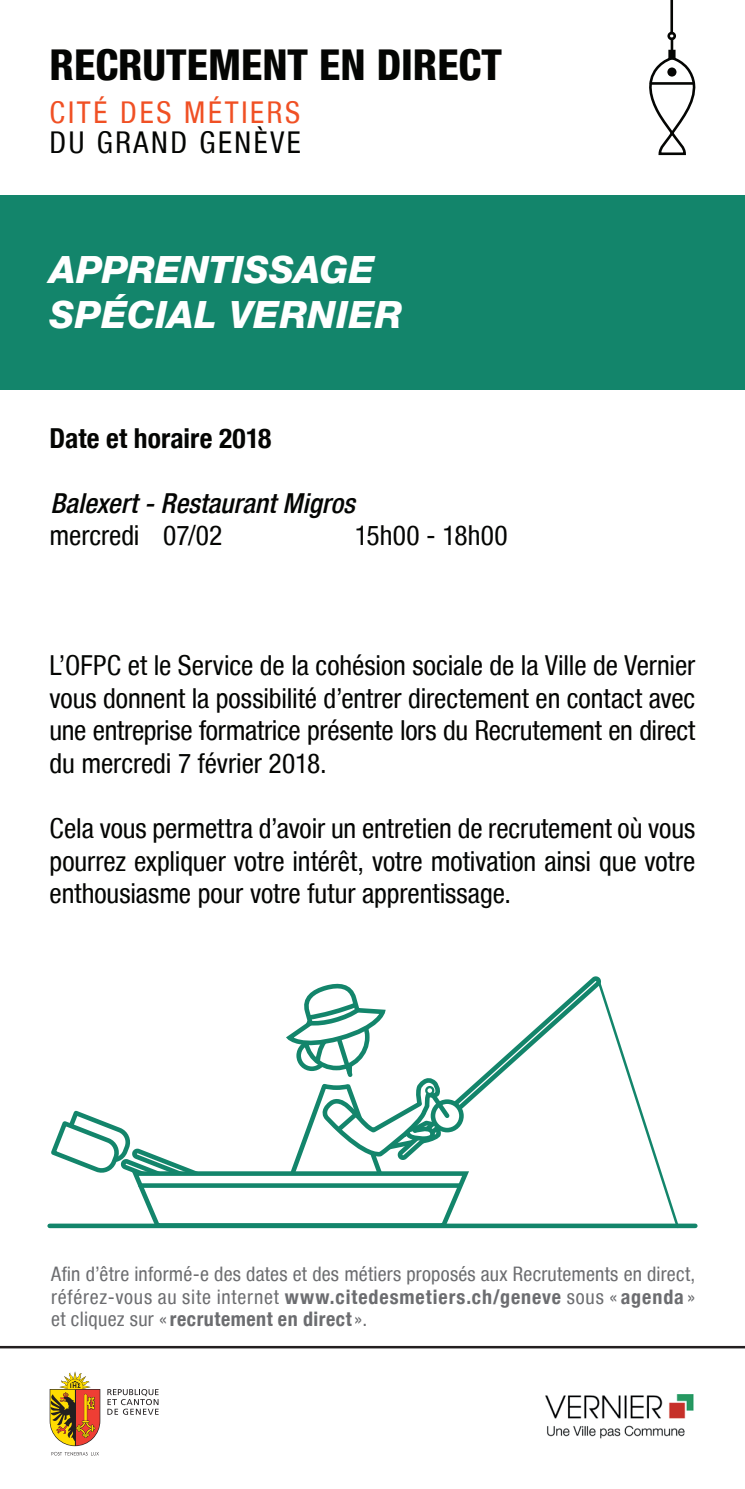
<style>
.page{position:relative;width:745px;height:1489px;background:#fff}
.page>*{position:absolute;margin:0;border:0;box-sizing:border-box;transform-origin:0 0}
.t1{font:800 condensed 42.5px "Helvetica Neue LT";color:#040503}
.t2{font:italic 800 37.5px/45px "Helvetica Neue LT";letter-spacing:.01em;color:#fff}
.t3{font:condensed 30px "Helvetica Neue LT";letter-spacing:.09em;color:#f05024}
.t4{font:condensed 30px "Helvetica Neue LT";letter-spacing:.085em;color:#040503}
.t5{font:condensed 27.5px/32.5px "Helvetica Neue LT";letter-spacing:-.005em;color:#040503;text-align:justify}
.t6{font:italic 500 condensed 27.5px "Helvetica Neue LT";color:#040503}
.t7{font:700 condensed 27.5px "Helvetica Neue LT";letter-spacing:.005em;color:#040503}
.t8{font:condensed 20px/22.5px "Helvetica Neue LT";letter-spacing:.01em;color:#6c6d70;text-align:justify}
.s1{font-weight:700}
</style>
<div class="page">
<svg style="left:51px;top:1451px;width:48px;height:4px"></svg>
<svg style="left:50px;top:1371px;width:50px;height:74px"></svg>
<hr style="left:75px;top:1389px;width:1px;height:56px;background:#231f20">
<svg style="left:107px;top:1389px;width:51px;height:25px"></svg>
<hr style="left:670px;top:0;width:2px;height:33px;background:#040503">
<div style="left:667px;top:32px;width:8px;height:8px;border:3px solid #040503;border-radius:50%"></div>
<svg style="left:649px;top:39px;width:46px;height:117px"></svg>
<div style="left:668px;top:50px;width:7px;height:9px;border:3px solid #040503"></div>
<div style="left:0;top:195px;width:744px;height:195px;background:#13856b"></div>
<div style="left:50px;top:1223px;width:644px;height:5px;background:#13856b"></div>
<svg style="left:47px;top:976px;width:633px;height:253px"></svg>
<img style="left:545px;top:1394px;width:149px;height:45px">
<hr style="left:0;top:1345px;width:744px;height:3px;background:#231f20">
<h1 class="t1" style="left:50px;top:38px;width:453px">RECRUTEMENT EN DIRECT</h1>
<p class="t3" style="left:50px;top:95px;width:252px">CITÉ DES MÉTIERS</p>
<p class="t4" style="left:50px;top:125px;width:252px">DU GRAND GENÈVE</p>
<h2 class="t2" style="left:50px;top:247px;width:354px">APPRENTISSAGE<br>SPÉCIAL VERNIER</h2>
<p class="t7" style="left:50px;top:421px;width:223px">Date et horaire 2018</p>
<p class="t6" style="left:50px;top:486px;width:306px">Balexert - Restaurant Migros</p>
<p class="t5" style="left:50px;top:519px;width:174px">mercredi 07/02</p>
<p class="t5" style="left:354px;top:519px;width:154px">15h00 - 18h00</p>
<p class="t5" style="left:50px;top:649px;width:646px">L’OFPC et le Service de la cohésion sociale de la Ville de Vernier vous donnent la possibilité d’entrer directement en contact avec une entreprise formatrice présente lors du Recrutement en direct du mercredi 7 février 2018.</p>
<p class="t5" style="left:50px;top:811px;width:646px">Cela vous permettra d’avoir un entretien de recrutement où vous pourrez expliquer votre intérêt, votre motivation ainsi que votre enthousiasme pour votre futur apprentissage.</p>
<p class="t8" style="left:51px;top:1262px;width:645px">Afin d’être informé-e des dates et des métiers proposés aux Recrutements en direct, référez-vous au site internet <span class="s1">www.citedesmetiers.ch/geneve</span> sous « <span class="s1">agenda</span> » et cliquez sur «<span class="s1">recrutement en direct</span>».</p>
</div>
